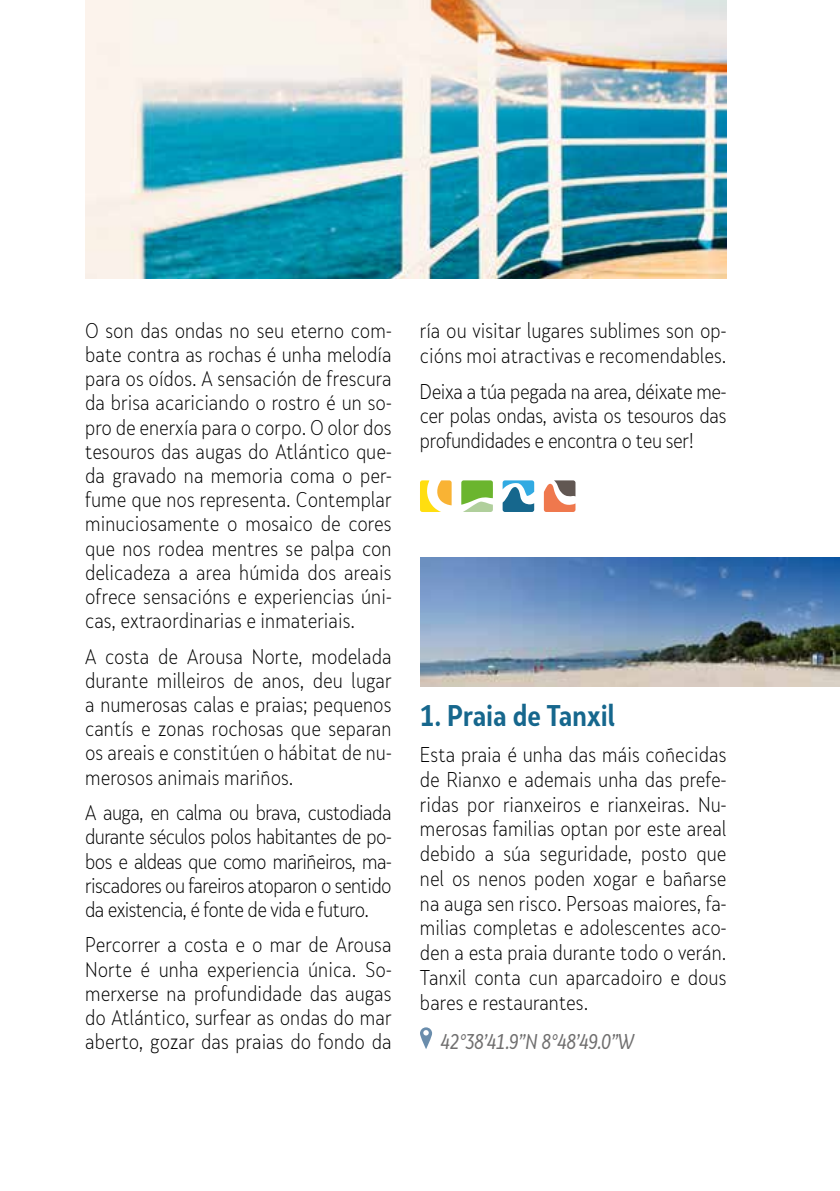
<style>
.page{position:relative;width:840px;height:1191px;background:#fff}
.page>*{position:absolute;margin:0;border:0;box-sizing:border-box;transform-origin:0 0}
.t1{font:700 28px "Skola Sans Cn";color:#16678d}
.t2{font:300 20px/24.2px "Skola Sans Cn";color:#000;text-align:justify}
.t3{font:italic 20px "Skola Sans Cn";color:#706f6f}
</style>
<div class="page">
<svg style="left:420px;top:1027px;width:12px;height:22px"></svg>
<img style="left:85px;top:0;width:641px;height:278px">
<svg style="left:420px;top:480px;width:31px;height:32px"></svg>
<svg style="left:543px;top:480px;width:32px;height:32px"></svg>
<svg style="left:502px;top:480px;width:32px;height:32px"></svg>
<svg style="left:461px;top:480px;width:31px;height:32px"></svg>
<img style="left:420px;top:557px;width:419px;height:129px">
<p class="t2" style="left:85px;top:318px;width:308px">O son das ondas no seu eterno com&shy;bate contra as rochas é unha melodía para os oídos. A sensación de frescura da brisa acariciando o rostro é un so&shy;pro de enerxía para o corpo. O olor dos tesouros das augas do Atlántico que&shy;da gravado na memoria coma o per&shy;fume que nos representa. Contemplar minuciosamente o mosaico de cores que nos rodea mentres se palpa con delicadeza a area húmida dos areais ofrece sensacións e experiencias úni&shy;cas, extraordinarias e inmateriais.</p>
<p class="t2" style="left:85px;top:644px;width:308px">A costa de Arousa Norte, modelada durante milleiros de anos, deu lugar a numerosas calas e praias; pequenos cantís e zonas rochosas que separan os areais e constitúen o hábitat de nu&shy;merosos animais mariños.</p>
<p class="t2" style="left:85px;top:800px;width:308px">A auga, en calma ou brava, custodiada durante séculos polos habitantes de po&shy;bos e aldeas que como mariñeiros, ma&shy;riscadores ou fareiros atoparon o sentido da existencia, é fonte de vida e futuro.</p>
<p class="t2" style="left:85px;top:933px;width:308px">Percorrer a costa e o mar de Arousa Norte é unha experiencia única. So&shy;merxerse na profundidade das augas do Atlántico, surfear as ondas do mar aberto, gozar das praias do fondo da</p>
<p class="t2" style="left:420px;top:318px;width:308px;line-height:24.8px">ría ou visitar lugares sublimes son op&shy;cións moi atractivas e recomendables.</p>
<p class="t2" style="left:420px;top:379px;width:308px;line-height:24.8px">Deixa a túa pegada na area, déixate me&shy;cer polas ondas, avista os tesouros das profundidades e encontra o teu ser!</p>
<h1 class="t1" style="left:420px;top:698px;width:196px">1. Praia de Tanxil</h1>
<p class="t2" style="left:420px;top:742px;width:308px;line-height:24.8px">Esta praia é unha das máis coñecidas de Rianxo e ademais unha das prefe&shy;ridas por rianxeiros e rianxeiras. Nu&shy;merosas familias optan por este areal debido a súa seguridade, posto que nel os nenos poden xogar e bañarse na auga sen risco. Persoas maiores, fa&shy;milias completas e adolescentes aco&shy;den a esta praia durante todo o verán.<br>Tanxil conta cun aparcadoiro e dous bares e restaurantes.</p>
<p class="t3" style="left:440px;top:1029px;width:195px">42°38’41.9”N 8°48’49.0”W</p>
</div>
